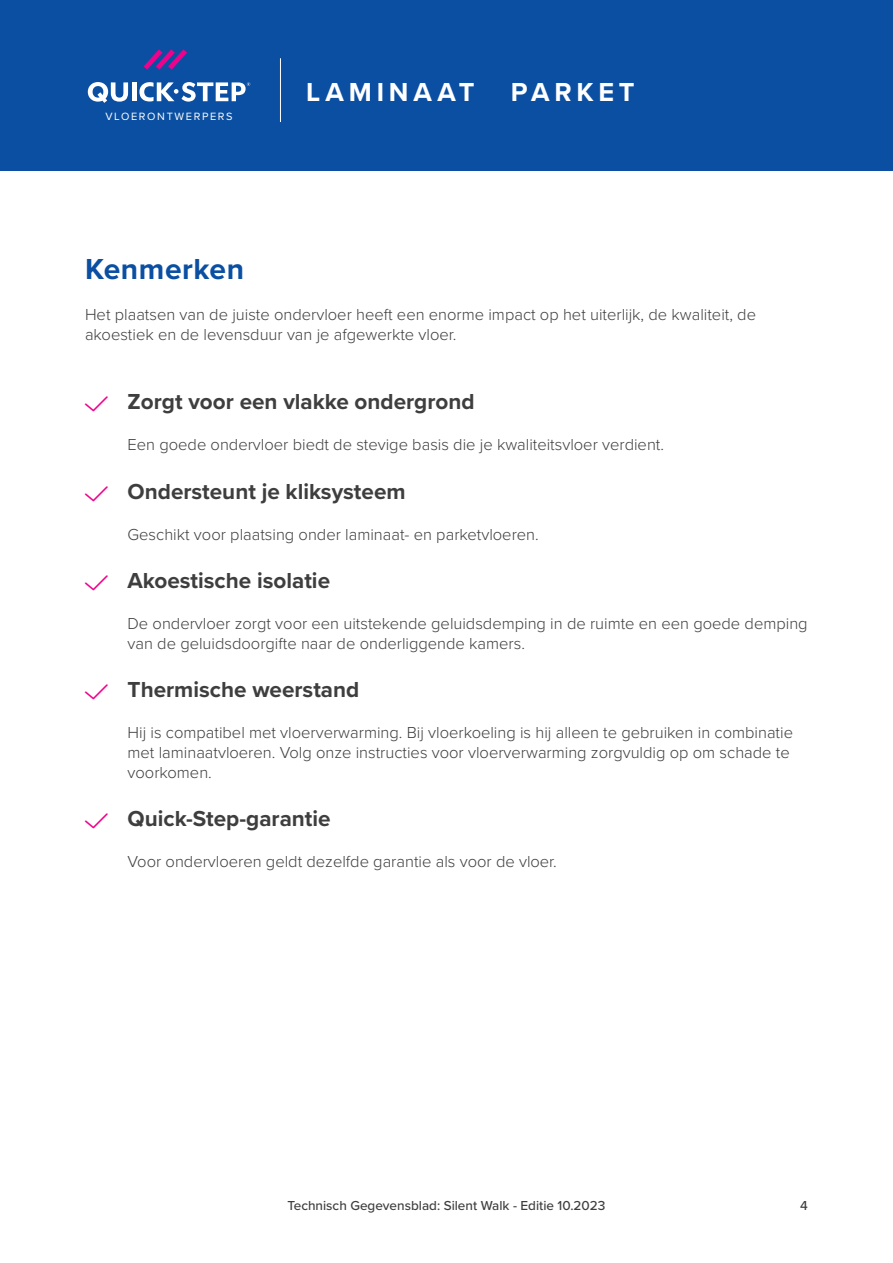
<style>
.page{position:relative;width:893px;height:1263px;background:#fff}
.page>*{position:absolute;margin:0;border:0;box-sizing:border-box;transform-origin:0 0}
.t1{font:700 30px "Proxima Nova";letter-spacing:.02em;color:#0a4fa2}
.Range{font:700 27px "Proxima Nova";letter-spacing:.175em;color:#fff}
.t2{font:700 22.5px "Proxima Nova";color:#3e3e3f}
.List-Description{font:300 16.5px/19.8px "Proxima Nova";color:#3e3e3f}
.BodyText{font:300 16.5px/19.8px "Proxima Nova";color:#3e3e3f}
.t3{font:500 13.5px "Proxima Nova";color:#3e3e3f}
.FloorDesigners{font:10.95px "Proxima Nova";letter-spacing:.15em;color:#fff}
</style>
<div class="page">
<div style="left:0;top:0;width:893px;height:170px;background:#0a4fa2"></div>
<hr style="left:280px;top:58px;width:1px;height:64px;background:#fff">
<svg style="left:144px;top:49px;width:43px;height:21px"></svg>
<svg style="left:88px;top:82px;width:40px;height:21px"></svg>
<hr style="left:132px;top:82px;width:4px;height:19px;background:#fff">
<svg style="left:139px;top:82px;width:111px;height:20px"></svg>
<p class="FloorDesigners" style="left:105px;top:108px;width:129px">VLOERONTWERPERS</p>
<p class="Range" style="left:306px;top:72px;width:170px">LAMINAAT</p>
<p class="Range" style="left:511px;top:72px;width:125px">PARKET</p>
<p class="t1" style="left:85px;top:246px;width:161px">Kenmerken</p>
<p class="BodyText" style="left:85px;top:304px;width:672px">Het plaatsen van de juiste ondervloer heeft een enorme impact op het uiterlijk, de kwaliteit, de akoestiek en de levensduur van je afgewerkte vloer.</p>
<p class="t2" style="left:128px;top:385px;width:349px">Zorgt voor een vlakke ondergrond</p>
<p class="List-Description" style="left:128px;top:434px;width:538px">Een goede ondervloer biedt de stevige basis die je kwaliteitsvloer verdient.</p>
<p class="t2" style="left:128px;top:474px;width:280px">Ondersteunt je kliksysteem</p>
<p class="List-Description" style="left:128px;top:523px;width:413px">Geschikt voor plaatsing onder laminaat- en parketvloeren.</p>
<p class="t2" style="left:128px;top:564px;width:204px">Akoestische isolatie</p>
<p class="List-Description" style="left:128px;top:613px;width:682px">De ondervloer zorgt voor een uitstekende geluidsdemping in de ruimte en een goede demping van de geluidsdoorgifte naar de onderliggende kamers.</p>
<p class="t2" style="left:128px;top:673px;width:233px">Thermische weerstand</p>
<p class="List-Description" style="left:128px;top:722px;width:667px">Hij is compatibel met vloerverwarming. Bij vloerkoeling is hij alleen te gebruiken in combinatie met laminaatvloeren. Volg onze instructies voor vloerverwarming zorgvuldig op om schade te voorkomen.</p>
<p class="t2" style="left:128px;top:802px;width:205px">Quick-Step-garantie</p>
<p class="List-Description" style="left:128px;top:851px;width:431px">Voor ondervloeren geldt dezelfde garantie als voor de vloer.</p>
<p class="t3" style="left:288px;top:1195px;width:319px">Technisch Gegevensblad: Silent Walk - Editie 10.2023</p>
<p class="t3" style="left:800px;top:1195px;width:9px">4</p>
</div>
